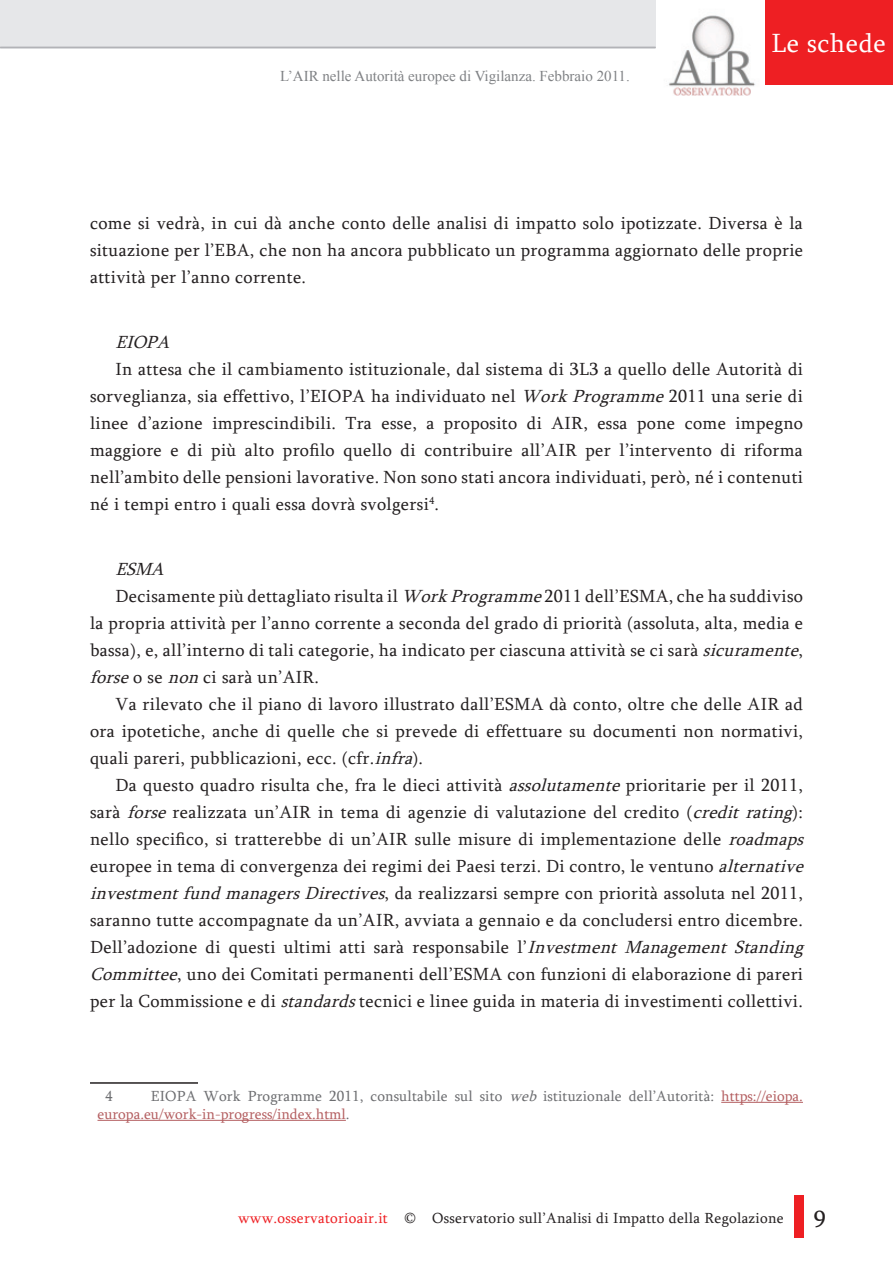
<style>
.page{position:relative;width:893px;height:1263px;background:#fff}
.page>*{position:absolute;margin:0;border:0;box-sizing:border-box;transform-origin:0 0}
.t1{font:27px "Sylfaen";letter-spacing:.02em;color:#fff}
.t2{font:18px/27px "Sylfaen";letter-spacing:.02em;color:#231f20;text-align:justify}
.t3{font:italic 18px "Sylfaen";color:#231f20}
.t4{font:15px/18px "Sylfaen";letter-spacing:.01em;color:#6c6d70}
.t5{font:15px "Sylfaen";letter-spacing:.02em;color:#231f20}
.t6{font:15px "Times New Roman";color:#808285}
.s1{font-style:italic}
.s2{color:#b45f61}
.s3{color:#ee1f23}
.s4{font-size:24px}
</style>
<div class="page">
<div style="left:765px;top:0;width:128px;height:84px;background:#ee1f23"></div>
<img style="left:655px;top:0;width:101px;height:96px">
<div style="left:0;top:0;width:655px;height:48px;background:#e6e7e9"></div>
<img style="left:794px;top:1195px;width:9px;height:42px">
<hr style="left:0;top:47px;width:656px;height:1px;background:#b2b3b7">
<hr style="left:90px;top:1082px;width:108px;height:2px;background:#231f20">
<hr style="left:721px;top:1102px;width:82px;height:1px;background:#b45f61">
<hr style="left:97px;top:1120px;width:249px;height:1px;background:#b45f61">
<p class="t6" style="left:280px;top:66px;width:351px">L’AIR nelle Autorità europee di Vigilanza. Febbraio 2011.</p>
<h1 class="t1" style="left:771px;top:25px;width:116px">Le schede</h1>
<p class="t2" style="left:90px;top:209px;width:715px">come si vedrà, in cui dà anche conto delle analisi di impatto solo ipotizzate. Diversa è la situazione per l’EBA, che non ha ancora pubblicato un programma aggiornato delle proprie attività per l’anno corrente.</p>
<p class="t3" style="left:116px;top:330px;width:62px">EIOPA</p>
<p class="t2" style="left:90px;top:355px;width:715px;text-indent:26px">In attesa che il cambiamento istituzionale, dal sistema di 3L3 a quello delle Autorità di sorveglianza, sia effettivo, l’EIOPA ha individuato nel <span class="s1">WorkProgramme</span>2011 una serie di linee d’azione imprescindibili. Tra esse, a proposito di AIR, essa pone come impegno maggiore e di più alto profilo quello di contribuire all’AIR per l’intervento di riforma nell’ambito delle pensioni lavorative. Non sono stati ancora individuati, però, né i contenuti né i tempi entro i quali essa dovrà svolgersi<sup>4</sup>.</p>
<p class="t3" style="left:116px;top:557px;width:56px">ESMA</p>
<p class="t2" style="left:116px;top:582px;width:689px">Decisamente più dettagliato risulta il <span class="s1">WorkProgramme</span>2011 dell’ESMA, che ha suddiviso</p>
<p class="t2" style="left:90px;top:609px;width:715px">la propria attività per l’anno corrente a seconda del grado di priorità (assoluta, alta, media e</p>
<p class="t2" style="left:90px;top:636px;width:716px">bassa), e, all’interno di tali categorie, ha indicato per ciascuna attività se ci sarà <span class="s1">sicuramente</span>,</p>
<p class="t2" style="left:90px;top:663px;width:231px"><span class="s1">forse</span>o se <span class="s1">non</span>ci sarà un’AIR.</p>
<p class="t2" style="left:116px;top:690px;width:689px">Va rilevato che il piano di lavoro illustrato dall’ESMA dà conto, oltre che delle AIR ad</p>
<p class="t2" style="left:90px;top:717px;width:714px">ora ipotetiche, anche di quelle che si prevede di effettuare su documenti non normativi,</p>
<p class="t2" style="left:90px;top:744px;width:335px">quali pareri, pubblicazioni, ecc. (cfr.<span class="s1">infra</span>).</p>
<p class="t2" style="left:116px;top:771px;width:689px">Da questo quadro risulta che, fra le dieci attività <span class="s1">assolutamente</span>prioritarie per il 2011,</p>
<p class="t2" style="left:90px;top:798px;width:714px">sarà <span class="s1">forse</span>realizzata un’AIR in tema di agenzie di valutazione del credito (<span class="s1">creditrating</span>):</p>
<p class="t2" style="left:90px;top:825px;width:721px">nello specifico, si tratterebbe di un’AIR sulle misure di implementazione delle <span class="s1">roadmaps</span></p>
<p class="t2" style="left:90px;top:852px;width:721px">europee in tema di convergenza dei regimi dei Paesi terzi. Di contro, le ventuno <span class="s1">alternative</span></p>
<p class="t2" style="left:90px;top:879px;width:714px"><span class="s1">investmentfundmanagersDirectives</span>, da realizzarsi sempre con priorità assoluta nel 2011,</p>
<p class="t2" style="left:90px;top:906px;width:715px">saranno tutte accompagnate da un’AIR, avviata a gennaio e da concludersi entro dicembre.</p>
<p class="t2" style="left:90px;top:933px;width:721px">Dell’adozione di questi ultimi atti sarà responsabile l’<span class="s1">Investment Management Standing</span></p>
<p class="t2" style="left:90px;top:960px;width:714px"><span class="s1">Committee</span>, uno dei Comitati permanenti dell’ESMA con funzioni di elaborazione di pareri</p>
<p class="t2" style="left:90px;top:987px;width:714px">per la Commissione e di <span class="s1">standards</span>tecnici e linee guida in materia di investimenti collettivi.</p>
<p class="t4" style="left:97px;top:1086px;width:707px;text-indent:53px">EIOPA Work Programme 2011, consultabile sul sito <span class="s1">web</span> istituzionale dell’Autorità: <span class="s2">https://eiopa. europa.eu/work-in-progress/index.html</span>.</p>
<p class="t4" style="left:105px;top:1086px;width:9px">4</p>
<p class="t5" style="left:238px;top:1208px;width:589px"><span class="s3">www.osservatorioair.it</span> © Osservatorio sull’Analisi di Impatto della Regolazione <span class="s4">9</span></p>
</div>
